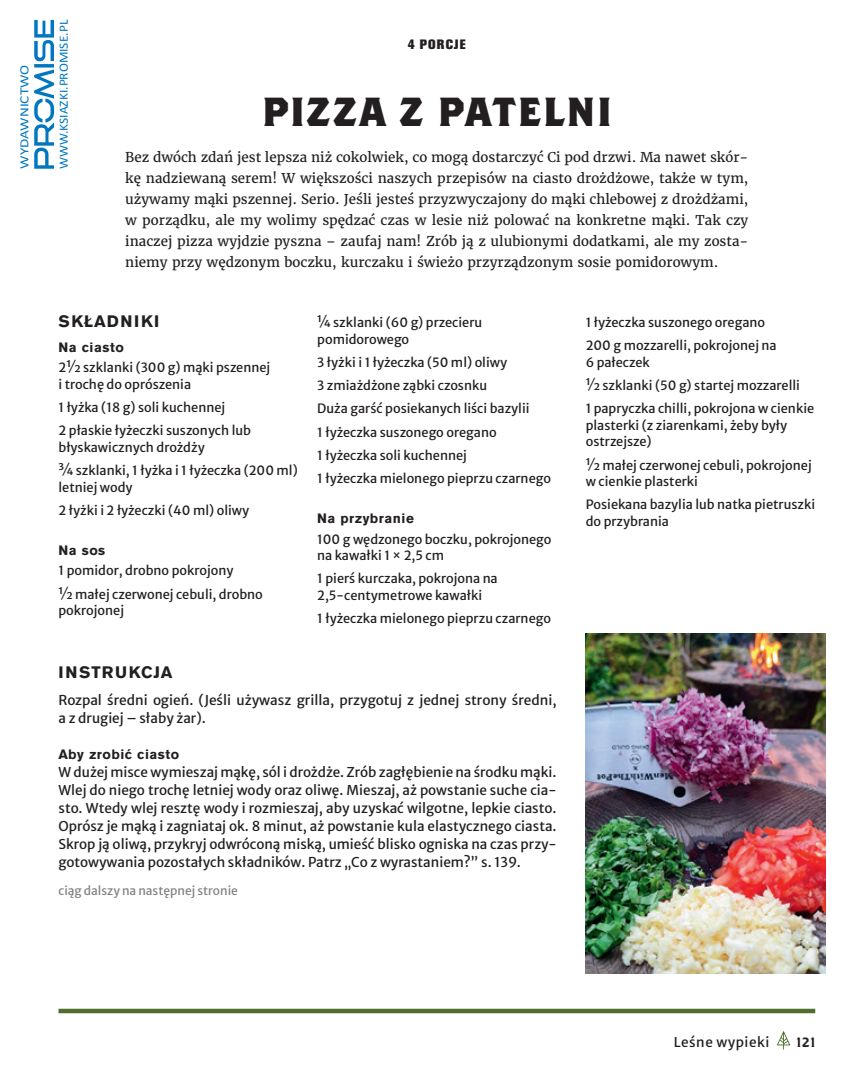
<style>
.page{position:relative;width:864px;height:1080px;background:#fff}
.page>*{position:absolute;margin:0;border:0;box-sizing:border-box;transform-origin:0 0}
.RH{font:700 45px "Brothers";letter-spacing:.03em;color:#231f20}
.RDH{font:700 16.5px "Akzidenz Grotesk Pro";letter-spacing:.06em;color:#231f20}
.RIH{font:700 16.5px "Akzidenz Grotesk Pro";letter-spacing:.09em;color:#231f20}
.RD{font:13.5px/18px "Merriweather Sans";color:#231f20}
.RT{font:13.5px/21px "Merriweather";color:#231f20;text-align:justify}
.RIH-sub{font:700 13.5px "Akzidenz Grotesk Pro";letter-spacing:.04em;color:#231f20}
.RD-A{font:700 13.5px "Akzidenz Grotesk Pro";letter-spacing:.04em;color:#231f20}
.RD-2{font:13.5px "Merriweather Sans";letter-spacing:.04em;color:#231f20}
.RY{font:800 13.5px "Akzidenz Grotesk Pro";letter-spacing:.09em;color:#231f20}
.t1{font:13.5px "Brothers";color:#231f20}
.RI{font:12.75px/16.5px "Merriweather Sans";color:#231f20}
.t2{font:12.6px "Calibri";color:#0077c0;scale:1.07 1}
.t3{font:12.6px "Calibri";color:#0077c0;scale:1.2 1}
.continued{font:12px "Merriweather Sans";color:#808285}
</style>
<div class="page">
<hr style="left:58px;top:1009px;width:757px;height:4px;background:#516e2f">
<svg style="left:777px;top:1031px;width:13px;height:19px"></svg>
<img style="left:586px;top:633px;width:240px;height:341px">
<svg style="left:34px;top:20px;width:20px;height:149px"></svg>
<p class="t3" style="left:16px;top:169px;width:88px;rotate:-90deg">WYDAWNICTWO</p>
<p class="t2" style="left:56px;top:169px;width:141px;rotate:-90deg">WWW.KSIAZKI.PROMISE.PL</p>
<p class="RY" style="left:408px;top:36px;width:59px">4 PORCJE</p>
<p class="RH" style="left:262px;top:82px;width:352px">PIZZA Z PATELNI</p>
<p class="RT" style="left:125px;top:147px;width:625px">Bez dwóch zdań jest lepsza niż cokolwiek, co mogą dostarczyć Ci pod drzwi. Ma nawet skór&shy;kę nadziewaną serem! W większości naszych przepisów na ciasto drożdżowe, także w tym, używamy mąki pszennej. Serio. Jeśli jesteś przyzwyczajony do mąki chlebowej z drożdżami, w porządku, ale my wolimy spędzać czas w lesie niż polować na konkretne mąki. Tak czy inaczej pizza wyjdzie pyszna – zaufaj nam! Zrób ją z ulubionymi dodatkami, ale my zosta&shy;niemy przy wędzonym boczku, kurczaku i świeżo przyrządzonym sosie pomidorowym.</p>
<p class="RIH" style="left:59px;top:311px;width:102px">SKŁADNIKI</p>
<p class="RIH-sub" style="left:58px;top:338px;width:67px">Na ciasto</p>
<p class="RI" style="left:58px;top:358px;width:213px">21/2 szklanki (300 g) mąki pszennej i trochę do oprószenia</p>
<p class="RI" style="left:58px;top:398px;width:168px">1 łyżka (18 g) soli kuchennej</p>
<p class="RI" style="left:58px;top:421px;width:194px">2 płaskie łyżeczki suszonych lub błyskawicznych drożdży</p>
<p class="RI" style="left:58px;top:461px;width:241px">3/4 szklanki, 1 łyżka i 1 łyżeczka (200 ml) letniej wody</p>
<p class="RI" style="left:58px;top:501px;width:192px">2 łyżki i 2 łyżeczki (40 ml) oliwy</p>
<p class="RIH-sub" style="left:58px;top:541px;width:48px">Na sos</p>
<p class="RI" style="left:58px;top:561px;width:177px">1 pomidor, drobno pokrojony</p>
<p class="RI" style="left:58px;top:584px;width:206px">1/2 małej czerwonej cebuli, drobno pokrojonej</p>
<p class="RI" style="left:317px;top:313px;width:166px">1/4 szklanki (60 g) przecieru pomidorowego</p>
<p class="RI" style="left:317px;top:353px;width:191px">3 łyżki i 1 łyżeczka (50 ml) oliwy</p>
<p class="RI" style="left:317px;top:376px;width:172px">3 zmiażdżone ząbki czosnku</p>
<p class="RI" style="left:317px;top:399px;width:214px">Duża garść posiekanych liści bazylii</p>
<p class="RI" style="left:317px;top:422px;width:181px">1 łyżeczka suszonego oregano</p>
<p class="RI" style="left:317px;top:446px;width:151px">1 łyżeczka soli kuchennej</p>
<p class="RI" style="left:317px;top:469px;width:235px">1 łyżeczka mielonego pieprzu czarnego</p>
<p class="RIH-sub" style="left:317px;top:509px;width:98px">Na przybranie</p>
<p class="RI" style="left:317px;top:529px;width:236px">100 g wędzonego boczku, pokrojonego na kawałki 1 × 2,5 cm</p>
<p class="RI" style="left:317px;top:569px;width:182px">1 pierś kurczaka, pokrojona na<br>2,5-centymetrowe kawałki</p>
<p class="RI" style="left:317px;top:609px;width:235px">1 łyżeczka mielonego pieprzu czarnego</p>
<p class="RDH" style="left:59px;top:661px;width:116px">INSTRUKCJA</p>
<p class="RD" style="left:58px;top:689px;width:499px">Rozpal średni ogień. (Jeśli używasz grilla, przygotuj z jednej strony średni, a z drugiej – słaby żar).</p>
<p class="RD-A" style="left:58px;top:745px;width:122px">Aby zrobić ciasto</p>
<p class="RD" style="left:58px;top:761px;width:500px;text-align:justify">W dużej misce wymieszaj mąkę, sól i drożdże. Zrób zagłębienie na środku mąki.<br>Wlej do niego trochę letniej wody oraz oliwę. Mieszaj, aż powstanie suche cia&shy;sto. Wtedy wlej resztę wody i rozmieszaj, aby uzyskać wilgotne, lepkie ciasto.<br>Oprósz je mąką i zagniataj ok. 8 minut, aż powstanie kula elastycznego ciasta.<br>Skrop ją oliwą, przykryj odwróconą miską, umieść blisko ogniska na czas przy&shy;gotowywania pozostałych składników. Patrz „Co z wyrastaniem?” s. 139.</p>
<p class="continued" style="left:58px;top:880px;width:181px">ciąg dalszy na następnej stronie</p>
<p class="RI" style="left:586px;top:313px;width:181px">1 łyżeczka suszonego oregano</p>
<p class="RI" style="left:586px;top:336px;width:192px">200 g mozzarelli, pokrojonej na<br>6 pałeczek</p>
<p class="RI" style="left:586px;top:376px;width:216px">1/2 szklanki (50 g) startej mozzarelli</p>
<p class="RI" style="left:586px;top:399px;width:230px">1 papryczka chilli, pokrojona w cienkie plasterki (z ziarenkami, żeby były ostrzejsze)</p>
<p class="RI" style="left:586px;top:455px;width:227px">1/2 małej czerwonej cebuli, pokrojonej w cienkie plasterki</p>
<p class="RI" style="left:586px;top:495px;width:231px">Posiekana bazylia lub natka pietruszki do przybrania</p>
<p class="RD-2" style="left:674px;top:1030px;width:97px">Leśne wypieki</p>
<p class="t1" style="left:797px;top:1034px;width:20px">121</p>
</div>
